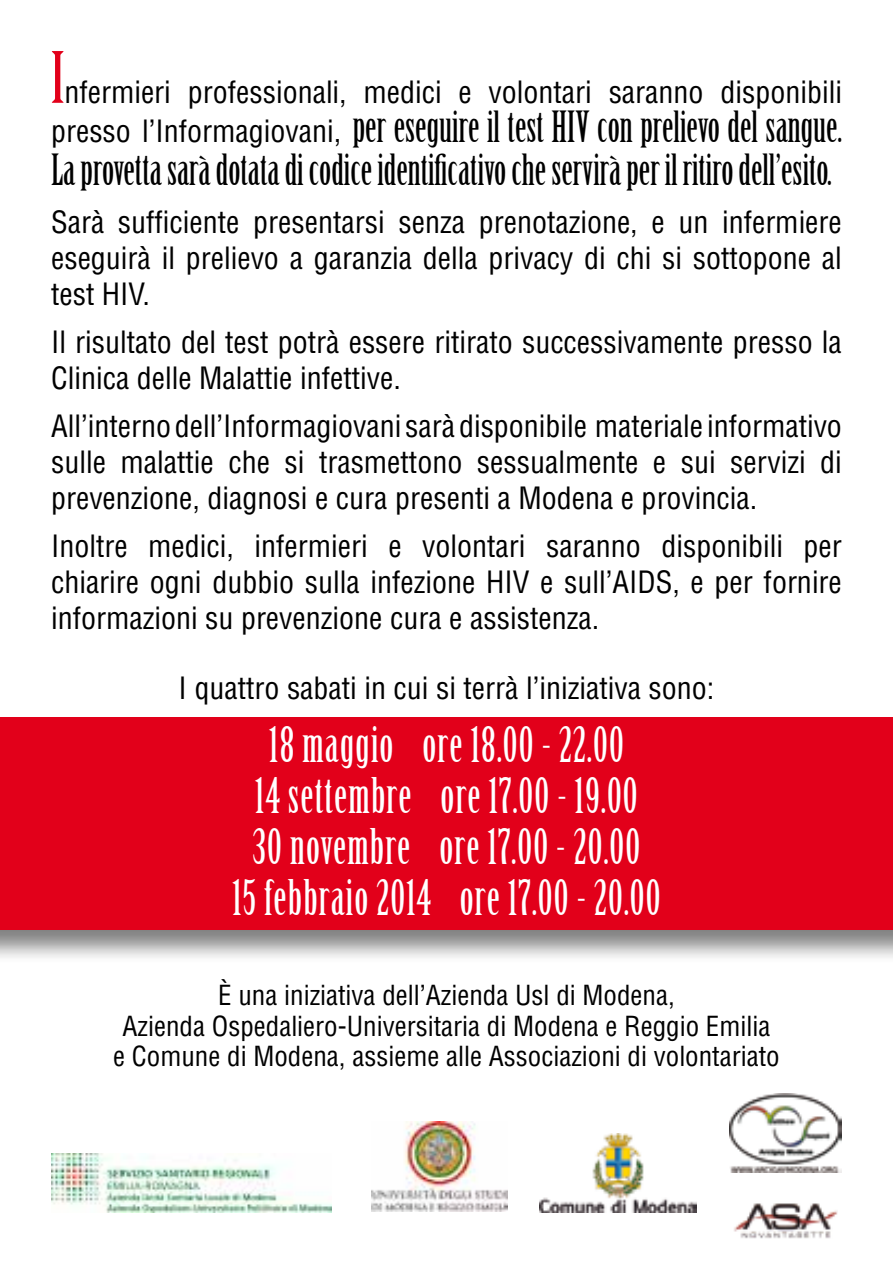
<style>
.page{position:relative;width:893px;height:1276px;background:#fff}
.page>*{position:absolute;margin:0;border:0;box-sizing:border-box;transform-origin:0 0}
.t1{font:69px "Birch Std";color:#e2001a}
.t2{font:48px/51px "Birch Std";letter-spacing:.025em;color:#fff;text-align:center}
.t3{font:42px/43.2px "Birch Std";color:#000}
.t4{font:condensed 30px/36px "Helvetica";color:#000;text-align:justify}
.t5{font:condensed 27px/30px "Helvetica";color:#000;text-align:center}
.s1{font-family:"Helvetica";font-stretch:condensed;font-size:30px}
</style>
<div class="page">
<div style="left:0;top:716px;width:893px;height:248px;background:#000;opacity:.5"></div>
<div style="left:0;top:716px;width:893px;height:213px;background:#e2001a"></div>
<img style="left:372px;top:1121px;width:136px;height:90px">
<img style="left:51px;top:1153px;width:281px;height:59px">
<img style="left:540px;top:1133px;width:156px;height:79px">
<img style="left:729px;top:1094px;width:113px;height:78px">
<img style="left:734px;top:1203px;width:104px;height:35px">
<h1 class="t1" style="left:51px;top:39px;width:15px">i</h1>
<p class="t4" style="left:64px;top:74px;width:779px">nfermieri professionali, medici e volontari saranno disponibili</p>
<h3 class="t3" style="left:51px;top:106px;width:792px"><span class="s1">presso l’Informagiovani,</span> per eseguire il test HIV con prelievo del sangue.<br>La provetta sarà dotata di codice identificativo che servirà per il ritiro dell’esito.</h3>
<p class="t4" style="left:51px;top:204px;width:792px">Sarà sufficiente presentarsi senza prenotazione, e un infermiere eseguirà il prelievo a garanzia della privacy di chi si sottopone al test Hi v.</p>
<p class="t4" style="left:51px;top:324px;width:792px">Il risultato del test potrà essere ritirato successivamente presso la<br>Clinica delle Malattie infettive.</p>
<p class="t4" style="left:51px;top:408px;width:792px">All’interno dell’Informagiovani sarà disponibile materiale informativo sulle malattie che si trasmettono sessualmente e sui servizi di prevenzione, diagnosi e cura presenti a Modena e provincia.</p>
<p class="t4" style="left:51px;top:528px;width:792px">Inoltre medici, infermieri e volontari saranno disponibili per chiarire ogni dubbio sulla infezione HIV e sull’AIDS, e per fornire informazioni su prevenzione cura e assistenza.</p>
<p class="t4" style="left:179px;top:670px;width:537px">I quattro sabati in cui si terrà l’iniziativa sono:</p>
<h2 class="t2" style="left:232px;top:720px;width:430px">18 maggio ore 18.00 - 22.00<br>14 settembre ore 17.00 - 19.00<br>30 novembre ore 17.00 - 20.00<br>15 febbraio 2014 ore 17.00 - 20.00</h2>
<p class="t5" style="left:113px;top:980px;width:668px">è una iniziativa dell’Azienda Usl di Modena,<br>Azienda Ospedaliero-Universitaria di Modena e Reggio Emilia<br>e Comune di Modena, assieme alle Associazioni di volontariato</p>
</div>
